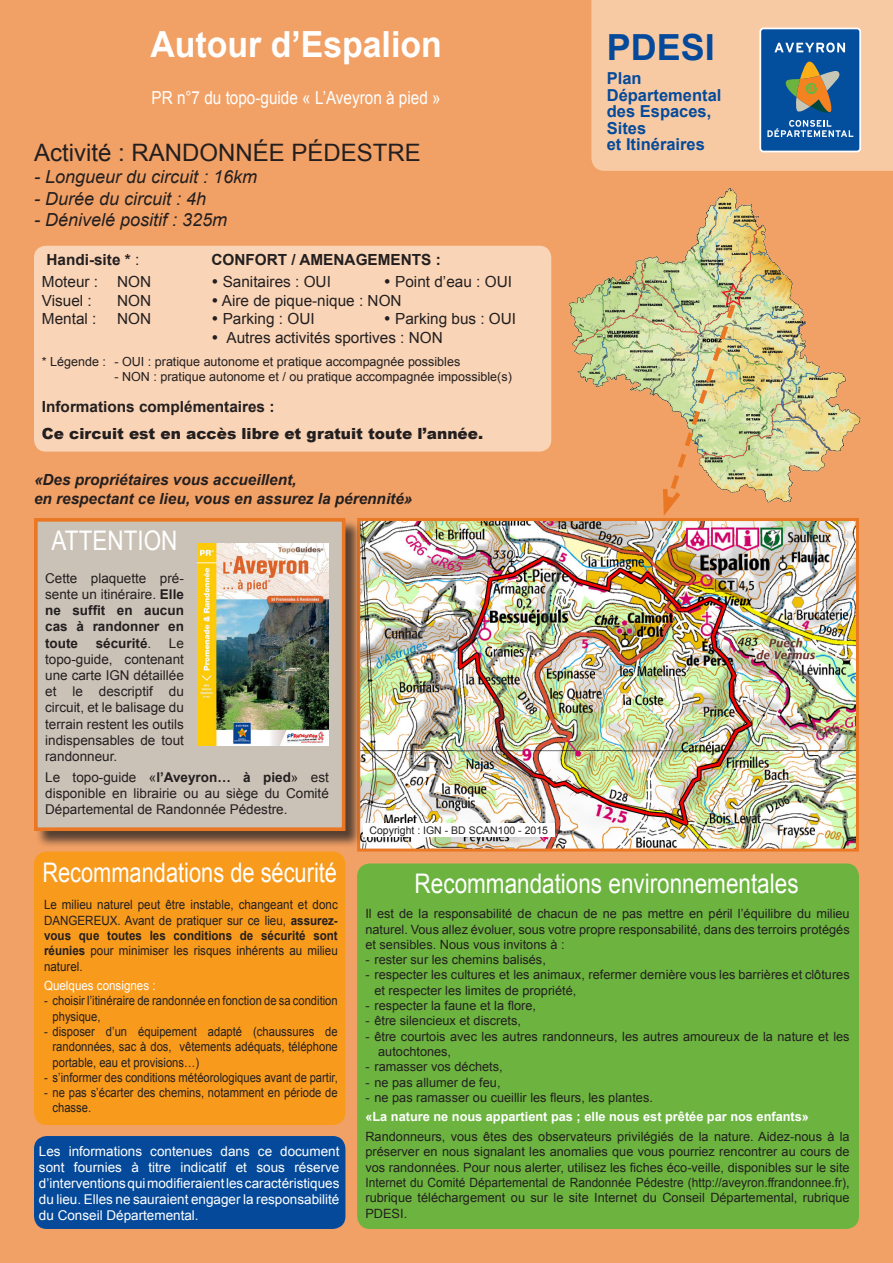
<style>
.page{position:relative;width:893px;height:1263px;background:#f2a166}
.page>*{position:absolute;margin:0;border:0;box-sizing:border-box;transform-origin:0 0}
.t1{font:700 36px "Arial";color:#fff;scale:.94 1}
.t2{font:700 36px "Arial";color:#054a9a}
.t3{font:27px "Arial";color:#fff;scale:.83 1}
.t4{font:27px "Arial";color:#fff;scale:.81 1}
.t5{font:24px "Arial";color:#231f20}
.t6{font:italic 18px "Arial";color:#231f20}
.t7{font:18px "Arial";color:#fff;scale:.85 1}
.t8{font:700 16.5px/16.5px "Arial";color:#054a9a}
.t9{font:15.3px "Arial";color:#231f20}
.t10{font:italic 700 15.3px "Arial";color:#231f20}
.t11{font:700 15.3px "Arial";color:#231f20}
.t12{font:900 15.3px "Arial";color:#231f20}
.t13{font:13.5px/16.2px "Arial";color:#231f20;text-align:justify}
.t14{font:13.5px/16.2px "Arial";color:#fff;text-align:justify}
.t15{font:700 13.5px/16.2px "Arial";color:#231f20;text-align:justify}
.t16{font:12.75px/15.3px "Arial";color:#231f20;text-align:justify}
.t17{font:12.75px/15.3px "Arial";color:#231f20;scale:.88 1}
.t18{font:12.75px/15.3px "Arial";color:#231f20;text-align:justify;scale:.91 1}
.t19{font:700 12.75px "Arial";color:#fff}
.t20{font:12.75px "Arial";color:#fff;scale:.91 1}
.t21{font:12.6px "Arial";color:#231f20}
.t22{font:10.5px "Arial";color:#231f20}
.s1{font-weight:400}
.s2{font-weight:700}
</style>
<div class="page">
<div style="left:591px;top:0;width:302px;height:171px;background:#f7caa4"></div>
<svg style="left:759px;top:28px;width:102px;height:124px;background:#34689a"></svg>
<div style="left:34px;top:1136px;width:311px;height:93px;background:#054a9a;border-radius:13px"></div>
<img style="left:568px;top:187px;width:293px;height:316px">
<img style="left:660px;top:283px;width:87px;height:233px">
<img style="left:363px;top:522px;width:492px;height:325px">
<div style="left:357px;top:518px;width:502px;height:333px;border:3px solid #ea7724"></div>
<div style="left:363px;top:823px;width:191px;height:14px;background:#fff"></div>
<div style="left:34px;top:246px;width:517px;height:206px;background:#f9d4b6;border-radius:12px"></div>
<div style="left:35px;top:519px;width:328px;height:329px;background:#231f20;opacity:.75"></div>
<div style="left:34px;top:518px;width:311px;height:313px;background:#cbc2b7;border:4px solid #ea7724"></div>
<img style="left:198px;top:543px;width:130px;height:202px">
<div style="left:34px;top:851px;width:311px;height:274px;background:#f89a1c;border-radius:13px"></div>
<div style="left:357px;top:863px;width:502px;height:366px;background:#6cb43f;border-radius:13px"></div>
<p class="t1" style="left:150px;top:20px;width:312px">Autour d’Espalion</p>
<p class="t7" style="left:152px;top:86px;width:342px">PR n°7 du topo-guide « L’Aveyron à pied »</p>
<p class="t5" style="left:34px;top:137px;width:388px">Activité : RANDONNÉE PÉDESTRE</p>
<p class="t6" style="left:34px;top:165px;width:225px">- Longueur du circuit : 16km</p>
<p class="t6" style="left:34px;top:187px;width:174px">- Durée du circuit : 4h</p>
<p class="t6" style="left:34px;top:208px;width:195px">- Dénivelé positif : 325m</p>
<p class="t11" style="left:46px;top:249px;width:94px">Handi-site * <span class="s1">:</span></p>
<p class="t11" style="left:211px;top:249px;width:231px">CONFORT / AMENAGEMENTS :</p>
<p class="t9" style="left:42px;top:272px;width:111px">Moteur : NON</p>
<p class="t9" style="left:211px;top:272px;width:121px">• Sanitaires : OUI</p>
<p class="t9" style="left:384px;top:272px;width:130px">• Point d’eau : OUI</p>
<p class="t9" style="left:42px;top:290px;width:51px">Visuel :</p>
<p class="t9" style="left:117px;top:290px;width:36px">NON</p>
<p class="t9" style="left:211px;top:290px;width:192px">• Aire de pique-nique : NON</p>
<p class="t9" style="left:42px;top:309px;width:56px">Mental :</p>
<p class="t9" style="left:117px;top:309px;width:36px">NON</p>
<p class="t9" style="left:211px;top:309px;width:105px">• Parking : OUI</p>
<p class="t9" style="left:384px;top:309px;width:134px">• Parking bus : OUI</p>
<p class="t9" style="left:211px;top:327px;width:233px">• Autres activités sportives : NON</p>
<p class="t21" style="left:42px;top:354px;width:420px">* Légende : - OUI : pratique autonome et pratique accompagnée possibles</p>
<p class="t21" style="left:114px;top:369px;width:399px">- NON : pratique autonome et / ou pratique accompagnée impossible(s)</p>
<p class="t11" style="left:42px;top:397px;width:234px">Informations complémentaires :</p>
<p class="t12" style="left:42px;top:423px;width:443px">Ce circuit est en accès libre et gratuit toute l’année.</p>
<p class="t10" style="left:34px;top:470px;width:264px">«Des propriétaires vous accueillent,</p>
<p class="t10" style="left:34px;top:488px;width:380px">en respectant ce lieu, vous en assurez la pérennité»</p>
<p class="t3" style="left:52px;top:523px;width:153px">ATTENTION</p>
<p class="t15" style="left:45px;top:570px;width:140px"><span class="s1">Cette plaquette pré&shy;sente un itinéraire.</span> Elle ne suffit en aucun cas à randonner en toute</p>
<p class="t15" style="left:96px;top:635px;width:57px">sécurité<span class="s1">.</span></p>
<p class="t13" style="left:45px;top:635px;width:140px;text-indent:124px">Le topo-guide, contenant une carte IGN détaillée et le descriptif du circuit, et le balisage du terrain restent les outils indispensables de tout randonneur.</p>
<p class="t13" style="left:45px;top:769px;width:285px">Le topo-guide «<span class="s2">l’Aveyron… à pied</span>» est disponible en librairie ou au siège du Comité Départemental de Randonnée Pédestre.</p>
<p class="t22" style="left:369px;top:824px;width:180px">Copyright : IGN - BD SCAN100 - 2015</p>
<p class="t2" style="left:607px;top:24px;width:110px">PDESI</p>
<p class="t8" style="left:607px;top:71px;width:36px">Plan</p>
<p class="t8" style="left:607px;top:87px;width:116px">Départemental des Espaces,<br>Sites</p>
<p class="t8" style="left:607px;top:137px;width:100px">et Itinéraires</p>
<p class="t4" style="left:42px;top:855px;width:365px">Recommandations de sécurité</p>
<p class="t18" style="left:44px;top:897px;width:324px">Le milieu naturel peut être instable, changeant et donc DANGEREUX. Avant de pratiquer sur ce lieu, <span class="s2">assurez&shy;vous que toutes les conditions de sécurité sont réunies</span> pour minimiser les risques inhérents au milieu naturel.</p>
<p class="t20" style="left:44px;top:977px;width:124px">Quelques consignes :</p>
<p class="t17" style="left:53px;top:993px;width:326px;text-indent:-9px">- choisir l’itinéraire de randonnée en fonction de sa condition physique,</p>
<p class="t17" style="left:53px;top:1024px;width:326px;text-align:justify;text-indent:-9px">- disposer d’un équipement adapté (chaussures de randonnées, sac à dos, vêtements adéquats, téléphone portable, eau et provisions…)</p>
<p class="t17" style="left:44px;top:1070px;width:335px">- s’informer des conditions météorologiques avant de partir,</p>
<p class="t17" style="left:53px;top:1085px;width:326px;text-indent:-9px">- ne pas s’écarter des chemins, notamment en période de chasse.</p>
<p class="t14" style="left:39px;top:1143px;width:302px">Les informations contenues dans ce document sont fournies à titre indicatif et sous réserve d’interventions qui modifieraient les caractéristiques du lieu. Elles ne sauraient engager la responsabilité du Conseil Départemental.</p>
<p class="t3" style="left:415px;top:866px;width:464px">Recommandations environnementales</p>
<p class="t16" style="left:365px;top:906px;width:486px">Il est de la responsabilité de chacun de ne pas mettre en péril l’équilibre du milieu naturel. Vous allez évoluer, sous votre propre responsabilité, dans des terroirs protégés et sensibles. Nous vous invitons à :</p>
<p class="t16" style="left:365px;top:952px;width:182px">- rester sur les chemins balisés,</p>
<p class="t16" style="left:365px;top:967px;width:486px">- respecter les cultures et les animaux, refermer dernière vous les barrières et clôtures</p>
<p class="t16" style="left:374px;top:983px;width:203px">et respecter les limites de propriété,</p>
<p class="t16" style="left:365px;top:998px;width:172px">- respecter la faune et la flore,</p>
<p class="t16" style="left:365px;top:1013px;width:157px">- être silencieux et discrets,</p>
<p class="t16" style="left:378px;top:1029px;width:473px;text-indent:-13px">- être courtois avec les autres randonneurs, les autres amoureux de la nature et les autochtones,</p>
<p class="t16" style="left:365px;top:1059px;width:139px">- ramasser vos déchets,</p>
<p class="t16" style="left:365px;top:1074px;width:137px">- ne pas allumer de feu,</p>
<p class="t16" style="left:365px;top:1090px;width:289px">- ne pas ramasser ou cueillir les fleurs, les plantes.</p>
<p class="t19" style="left:365px;top:1108px;width:445px">«La nature ne nous appartient pas ; elle nous est prêtée par nos enfants»</p>
<p class="t16" style="left:365px;top:1129px;width:486px">Randonneurs, vous êtes des observateurs privilégiés de la nature. Aidez-nous à la préserver en nous signalant les anomalies que vous pourriez rencontrer au cours de vos randonnées. Pour nous alerter, utilisez les fiches éco-veille, disponibles sur le site Internet du Comité Départemental de Randonnée Pédestre (http://aveyron.ffrandonnee.fr), rubrique téléchargement ou sur le site Internet du Conseil Départemental, rubrique PDESI.</p>
</div>
